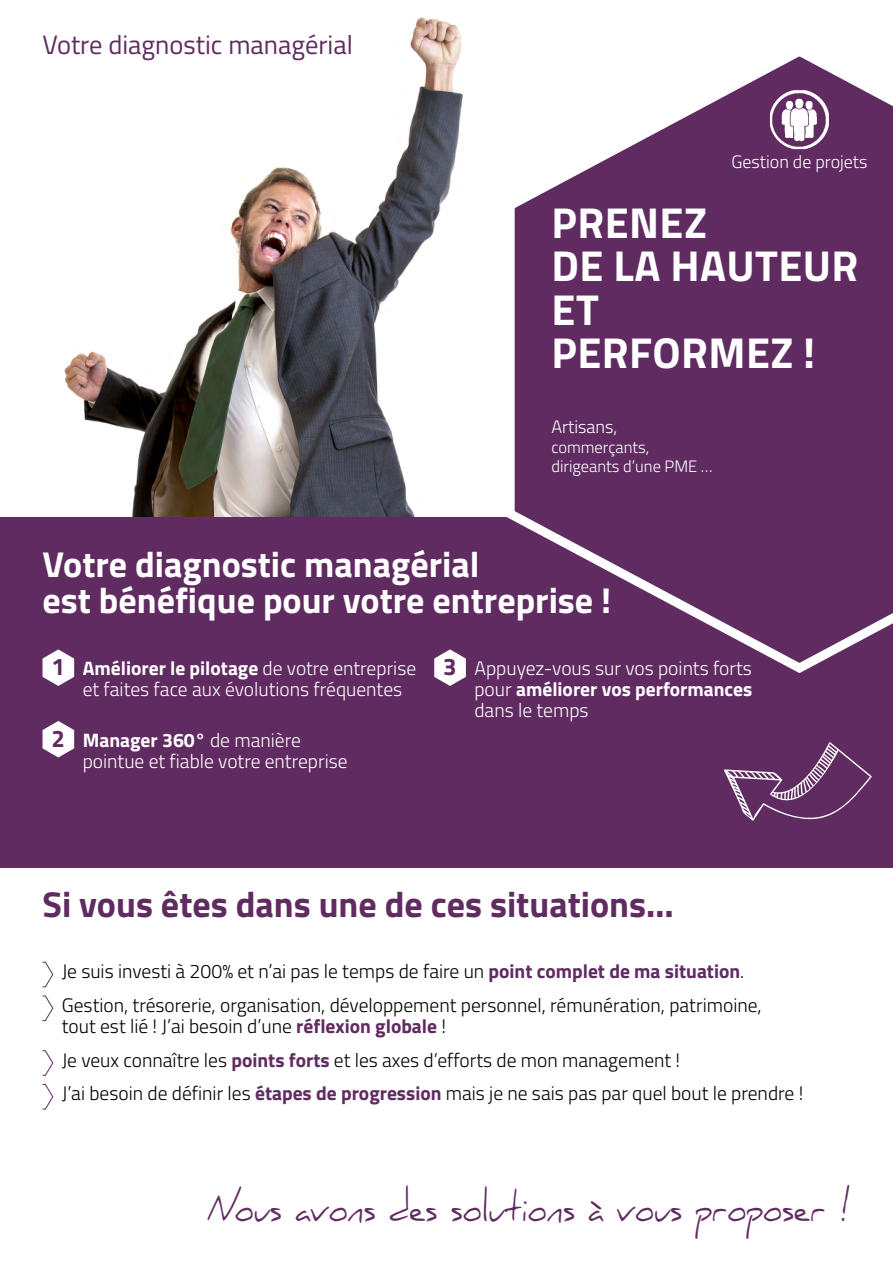
<style>
.page{position:relative;width:893px;height:1263px;background:#fff}
.page>*{position:absolute;margin:0;border:0;box-sizing:border-box;transform-origin:0 0}
.t1{font:700 43.35px/43.3px "Titillium";letter-spacing:.01em;color:#fff}
.t2{font:39.3px "Daniel";color:#602b61;scale:.8 1}
.t3{font:700 36px/36px "Titillium";color:#fff}
.t4{font:700 36px "Titillium";color:#602b61}
.t5{font:26.55px "Titillium";color:#602b61}
.t6{font:300 19.5px/33.8px "Titillium";color:#000}
.t7{font:300 19.5px/21px "Titillium";color:#fff}
.t8{font:300 18px "Titillium";color:#fff}
.t9{font:300 16.5px/19.8px "Titillium";color:#fff}
.s1{font-weight:700;font-size:24px;color:#602b61}
.s2{font-weight:700}
.s3{font-weight:700;color:#602b61}
</style>
<div class="page">
<img style="left:7px;top:17px;width:656px;height:851px">
<div style="left:398px;top:830px;width:237px;height:126px;background:#fff"></div>
<div style="left:0;top:517px;width:893px;height:350px;background:#602b61"></div>
<svg style="left:43px;top:649px;width:31px;height:37px"></svg>
<svg style="left:43px;top:721px;width:31px;height:36px"></svg>
<svg style="left:434px;top:649px;width:32px;height:37px"></svg>
<svg style="left:724px;top:742px;width:148px;height:79px"></svg>
<svg style="left:501px;top:41px;width:392px;height:632px"></svg>
<div style="left:551px;top:205px;width:333px;height:293px;background:#602b61"></div>
<svg style="left:42px;top:961px;width:12px;height:26px"></svg>
<svg style="left:42px;top:995px;width:12px;height:26px"></svg>
<svg style="left:42px;top:1050px;width:12px;height:26px"></svg>
<svg style="left:42px;top:1084px;width:12px;height:26px"></svg>
<img style="left:770px;top:90px;width:59px;height:59px">
<h3 class="t5" style="left:43px;top:25px;width:312px">Votre diagnostic managérial</h3>
<p class="t8" style="left:731px;top:148px;width:138px">Gestion de projets</p>
<h1 class="t1" style="left:552px;top:199px;width:308px">PRENEZ<br>DE LA HAUTEUR<br>ET<br>PERFORMEZ !</h1>
<p class="t8" style="left:551px;top:413px;width:67px">Artisans,</p>
<p class="t9" style="left:551px;top:436px;width:163px">commerçants, dirigeants d’une PME …</p>
<h3 class="t3" style="left:43px;top:544px;width:570px">Votre diagnostic managérial<br>est bénéfique pour votre entreprise !</h3>
<p class="t7" style="left:83px;top:657px;width:335px;text-indent:-31px"><span class="s1">1</span> <span class="s2">Améliorer le pilotage</span> de votre entreprise et faites face aux évolutions fréquentes</p>
<p class="t7" style="left:83px;top:729px;width:266px;text-indent:-31px"><span class="s1">2</span> <span class="s2">Manager 360°</span> de manière pointue et fiable votre entreprise</p>
<p class="t7" style="left:474px;top:657px;width:279px;text-align:justify;text-indent:-31px"><span class="s1">3</span> Appuyez-vous sur vos points forts pour <span class="s2">améliorer vos performances </span>dans le temps</p>
<h3 class="t4" style="left:43px;top:877px;width:633px">Si vous êtes dans une de ces situations…</h3>
<p class="t6" style="left:62px;top:953px;width:701px">Je suis investi à 200% et n’ai pas le temps de faire un <span class="s3">point complet de ma situation</span>.<br>Gestion, trésorerie, organisation, développement personnel, rémunération, patrimoine,</p>
<p class="t6" style="left:62px;top:1008px;width:743px">tout est lié ! J’ai besoin d’une <span class="s3">réflexion globale</span> !<br>Je veux connaître les <span class="s3">points forts</span> et les axes d’efforts de mon management !<br>J’ai besoin de définir les <span class="s3">étapes de progression</span> mais je ne sais pas par quel bout le prendre !</p>
<h2 class="t2" style="left:207px;top:1184px;width:806px">Nous avons des solutions à vous proposer !</h2>
</div>
